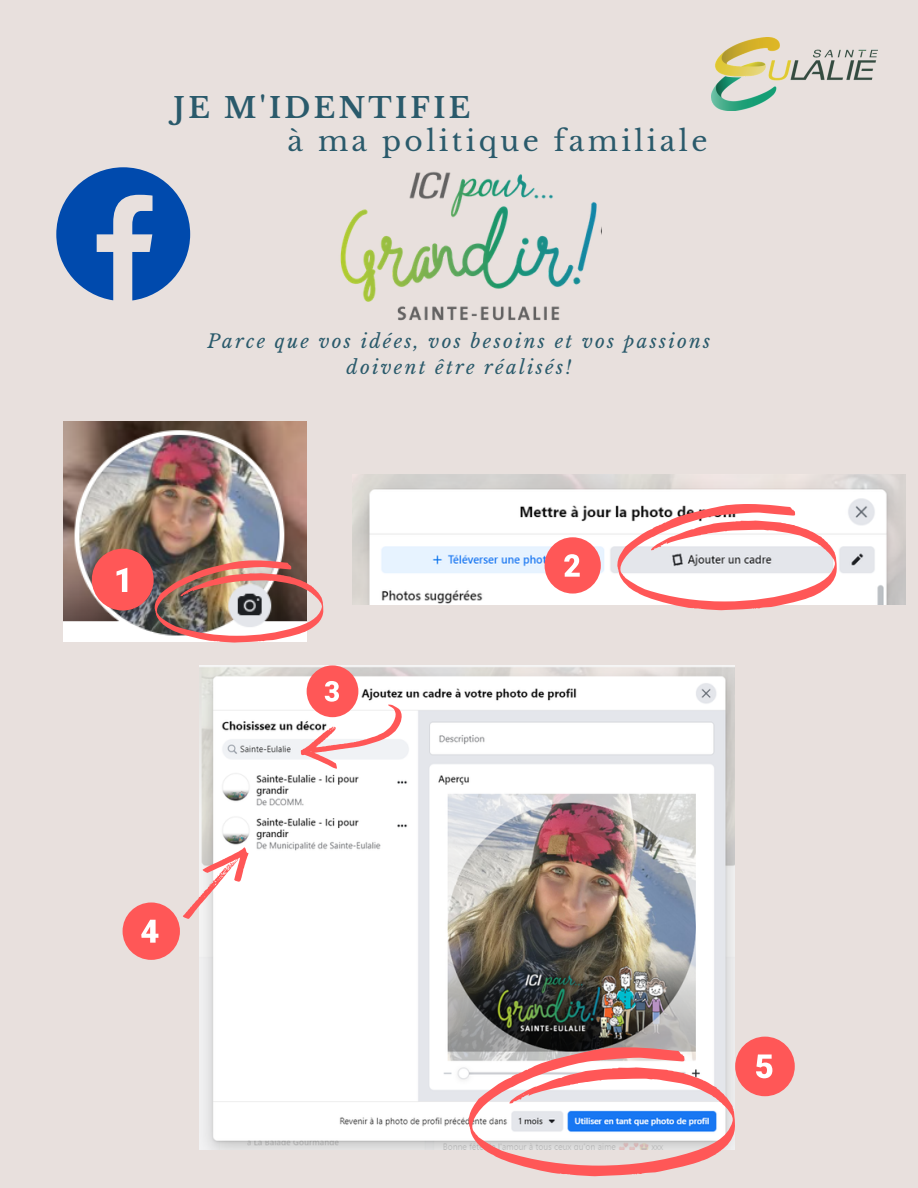
<style>
.page{position:relative;width:918px;height:1188px;background:#e8e0dd}
.page>*{position:absolute;margin:0;border:0;box-sizing:border-box;transform-origin:0 0}
.t1{font:28.2px "Libre Baskerville";letter-spacing:.12em;color:#2a5a6b}
.t2{font:700 28.2px "Libre Baskerville";letter-spacing:.12em;color:#2a5a6b}
.t3{font:italic 18.75px/25.5px "Libre Baskerville";letter-spacing:.12em;color:#2a5a6b;text-align:center}
</style>
<div class="page">
<svg style="left:56px;top:167px;width:134px;height:133px"></svg>
<img style="left:340px;top:171px;width:261px;height:150px">
<img style="left:711px;top:37px;width:167px;height:73px">
<img style="left:199px;top:665px;width:536px;height:484px">
<svg style="left:183px;top:847px;width:65px;height:72px"></svg>
<svg style="left:467px;top:1047px;width:268px;height:129px"></svg>
<img style="left:352px;top:475px;width:553px;height:129px">
<svg style="left:616px;top:504px;width:221px;height:106px"></svg>
<img style="left:64px;top:421px;width:243px;height:221px">
<img style="left:154px;top:560px;width:170px;height:83px">
<div style="left:92px;top:549px;width:62px;height:62px;background:#ff5757;border-radius:50%"></div>
<svg style="left:117px;top:568px;width:10px;height:24px"></svg>
<div style="left:545px;top:537px;width:56px;height:57px;background:#ff5757;border-radius:50%"></div>
<svg style="left:564px;top:554px;width:16px;height:23px"></svg>
<div style="left:307px;top:665px;width:51px;height:52px;background:#ff5757;border-radius:50%"></div>
<svg style="left:299px;top:681px;width:104px;height:93px"></svg>
<div style="left:123px;top:903px;width:57px;height:57px;background:#ff5757;border-radius:50%"></div>
<svg style="left:141px;top:920px;width:17px;height:23px"></svg>
<div style="left:735px;top:1037px;width:60px;height:59px;background:#ff5757;border-radius:50%"></div>
<svg style="left:756px;top:1055px;width:16px;height:23px"></svg>
<p class="t2" style="left:174px;top:91px;width:298px">JE M'IDENTIFIE</p>
<p class="t1" style="left:288px;top:124px;width:421px">à ma politique familiale</p>
<p class="t3" style="left:208px;top:329px;width:504px">Parce que vos idées, vos besoins et vos passions doivent être réalisés!</p>
</div>
